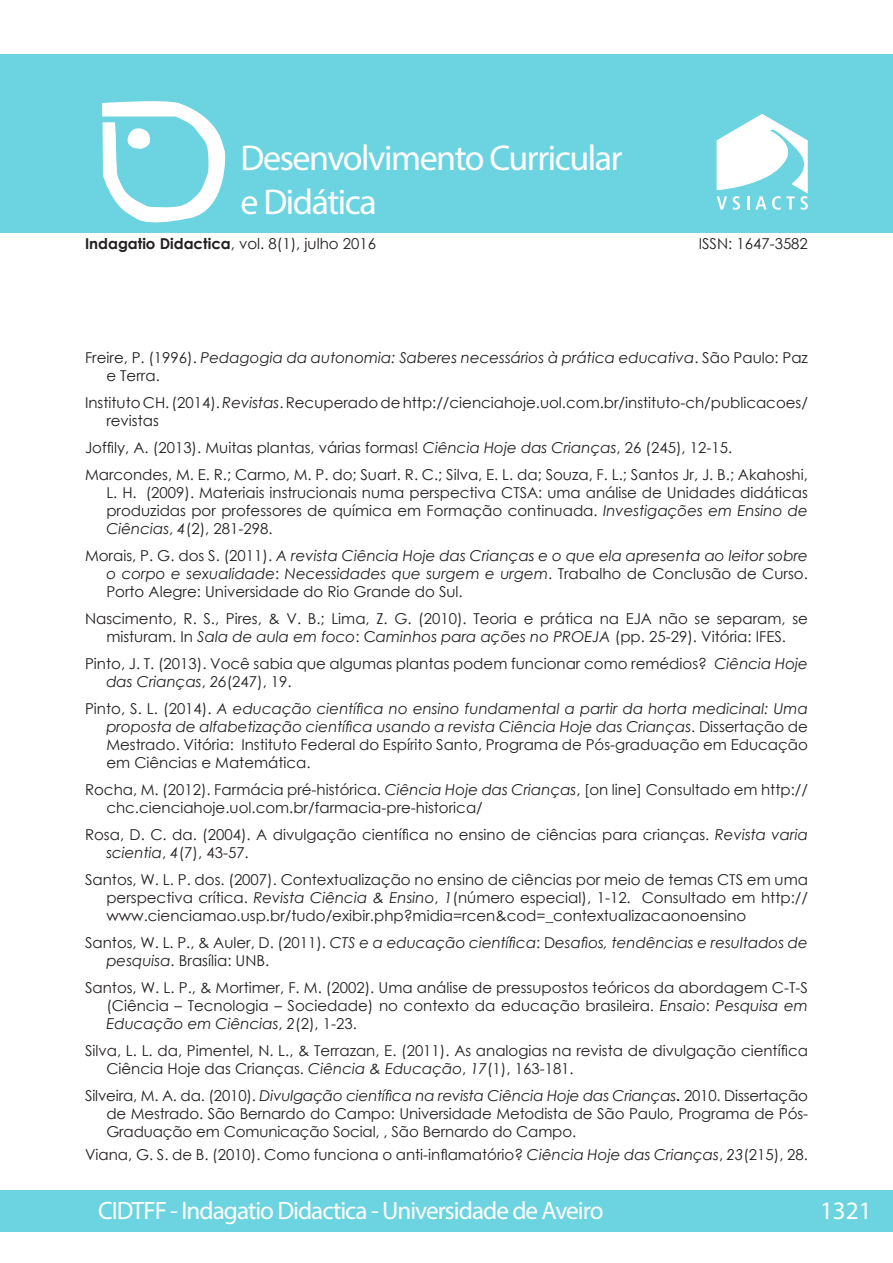
<style>
.page{position:relative;width:893px;height:1263px;background:#fff}
.page>*{position:absolute;margin:0;border:0;box-sizing:border-box;transform-origin:0 0}
.t1{font:36px/43.2px "Myriad Pro";letter-spacing:-.04em;color:#fff}
.t2{font:25.2px "Myriad Pro";letter-spacing:-.04em;color:#fff}
.t3{font:15px/18px "Century Gothic";color:#231f20}
.t4{font:italic 15px/18px "Century Gothic";color:#231f20}
.s1{font-weight:700}
.s2{font-style:normal}
.s3{font-style:italic}
</style>
<div class="page">
<div style="left:0;top:1190px;width:892px;height:41px;background:#6cd4e1"></div>
<div style="left:0;top:54px;width:893px;height:179px;background:#6cd4e1"></div>
<svg style="left:102px;top:101px;width:124px;height:122px"></svg>
<svg style="left:717px;top:114px;width:91px;height:96px"></svg>
<h1 class="t1" style="left:241px;top:136px;width:384px">Desenvolvimento Curricular e Didática</h1>
<p class="t3" style="left:85px;top:234px;width:293px"><span class="s1">Indagatio Didactica</span>, vol. 8(1), julho 2016</p>
<p class="t3" style="left:699px;top:234px;width:111px">ISSN: 1647-3582</p>
<p class="t4" style="left:106px;top:348px;width:703px;text-indent:-21px"><span class="s2">Freire, P. (1996).</span> Pedagogia da autonomia: Saberes necessários à prática educativa<span class="s2">. São Paulo: Paz e Terra.</span></p>
<p class="t3" style="left:106px;top:393px;width:703px;text-indent:-21px">Instituto CH. (2014). <span class="s3">Revistas</span>. Recuperado de http://cienciahoje.uol.com.br/instituto-ch/publicacoes/ revistas</p>
<p class="t3" style="left:85px;top:434px;width:724px;line-height:27px">Joffily, A. (2013). Muitas plantas, várias formas! <span class="s3">Ciência Hoje das Crianças</span>, 26 (245), 12-15.<br>Marcondes, M. E. R.; Carmo, M. P. do; Suart. R. C.; Silva, E. L. da; Souza, F. L.; Santos Jr, J. B.; Akahoshi,</p>
<p class="t3" style="left:106px;top:483px;width:703px;text-align:justify">L. H. (2009). Materiais instrucionais numa perspectiva CTSA: uma análise de Unidades didáticas produzidas por professores de química em Formação continuada. <span class="s3">Investigações em Ensino de Ciências</span>, <span class="s3">4</span>(2), 281-298.</p>
<p class="t4" style="left:106px;top:546px;width:703px;text-align:justify;text-indent:-21px"><span class="s2">Morais, P. G. dos S. (2011).</span> A revista Ciência Hoje das Crianças e o que ela apresenta ao leitor sobre o corpo e sexualidade<span class="s2">:</span> Necessidades que surgem e urgem<span class="s2">. Trabalho de Conclusão de Curso.<br>Porto Alegre: Universidade do Rio Grande do Sul.</span></p>
<p class="t3" style="left:85px;top:609px;width:724px;text-align:center">Nascimento, R. S., Pires, &amp; V. B.; Lima, Z. G. (2010). Teoria e prática na EJA não se separam, se misturam. In <span class="s3">Sala de aula em foco</span>: C<span class="s3">aminhos para ações no PROEJA</span> (pp. 25-29). Vitória: IFES.</p>
<p class="t3" style="left:106px;top:654px;width:703px;text-indent:-21px">Pinto, J. T. (2013). Você sabia que algumas plantas podem funcionar como remédios? <span class="s3">Ciência Hoje das Crianças</span>, <span class="s3">26</span>(247), 19.</p>
<p class="t3" style="left:106px;top:699px;width:703px;text-align:justify;text-indent:-21px">Pinto, S. L. (2014). <span class="s3">A educação científica no ensino fundamental a partir da horta medicinal: Uma proposta de alfabetização científica usando a revista Ciência Hoje das Crianças</span>. Dissertação de Mestrado. Vitória: Instituto Federal do Espírito Santo, Programa de Pós-graduação em Educação em Ciências e Matemática.</p>
<p class="t3" style="left:106px;top:780px;width:703px;text-indent:-21px">Rocha, M. (2012). Farmácia pré-histórica. <span class="s3">Ciência Hoje das Crianças</span>, [on line] Consultado em http:// chc.cienciahoje.uol.com.br/farmacia-pre-historica/</p>
<p class="t3" style="left:106px;top:825px;width:703px;text-indent:-21px">Rosa, D. C. da. (2004). A divulgação científica no ensino de ciências para crianças. <span class="s3">Revista varia scientia</span>, <span class="s3">4</span>(7), 43-57.</p>
<p class="t3" style="left:106px;top:870px;width:703px;text-align:justify;text-indent:-21px">Santos, W. L. P. dos. (2007). Contextualização no ensino de ciências por meio de temas CTS em uma perspectiva crítica. <span class="s3">Revista Ciência &amp; Ensino</span>, <span class="s3">1</span>(número especial), 1-12. Consultado em http:// www.cienciamao.usp.br/tudo/exibir.php?midia=rcen&amp;cod=_contextualizacaonoensino</p>
<p class="t4" style="left:106px;top:933px;width:703px;text-indent:-21px"><span class="s2">Santos, W. L. P., &amp; Auler, D. (2011).</span> CTS e a educação científica<span class="s2">: D</span>esafios, tendências e resultados de pesquisa<span class="s2">. Brasília: UNB.</span></p>
<p class="t3" style="left:106px;top:978px;width:703px;text-align:justify;text-indent:-21px">Santos, W. L. P., &amp; Mortimer, F. M. (2002). Uma análise de pressupostos teóricos da abordagem C-T-S (Ciência – Tecnologia – Sociedade) no contexto da educação brasileira. <span class="s3">Ensaio</span>: <span class="s3">Pesquisa em Educação em Ciências</span>, <span class="s3">2</span>(2), 1-23.</p>
<p class="t3" style="left:106px;top:1041px;width:703px;text-indent:-21px">Silva, L. L. da, Pimentel, N. L., &amp; Terrazan, E. (2011). As analogias na revista de divulgação científica<br>Ciência Hoje das Crianças. <span class="s3">Ciência &amp; Educação</span>, <span class="s3">17</span>(1), 163-181.</p>
<p class="t3" style="left:106px;top:1086px;width:703px;text-align:justify;text-indent:-21px">Silveira, M. A. da. (2010). <span class="s3">Divulgação científica na revista Ciência Hoje das Crianças</span><span class="s1">.</span> 2010. Dissertação de Mestrado. São Bernardo do Campo: Universidade Metodista de São Paulo, Programa de Pós-Graduação em Comunicação Social, , São Bernardo do Campo.</p>
<p class="t3" style="left:85px;top:1145px;width:724px">Viana, G. S. de B. (2010). Como funciona o anti-inflamatório? <span class="s3">Ciência Hoje das Crianças</span>, <span class="s3">23</span>(215), 28.</p>
<h2 class="t2" style="left:98px;top:1194px;width:507px">CIDTFF - Indagatio Didactica - Universidade de Aveiro</h2>
<h2 class="t2" style="left:820px;top:1194px;width:53px">1321</h2>
</div>
